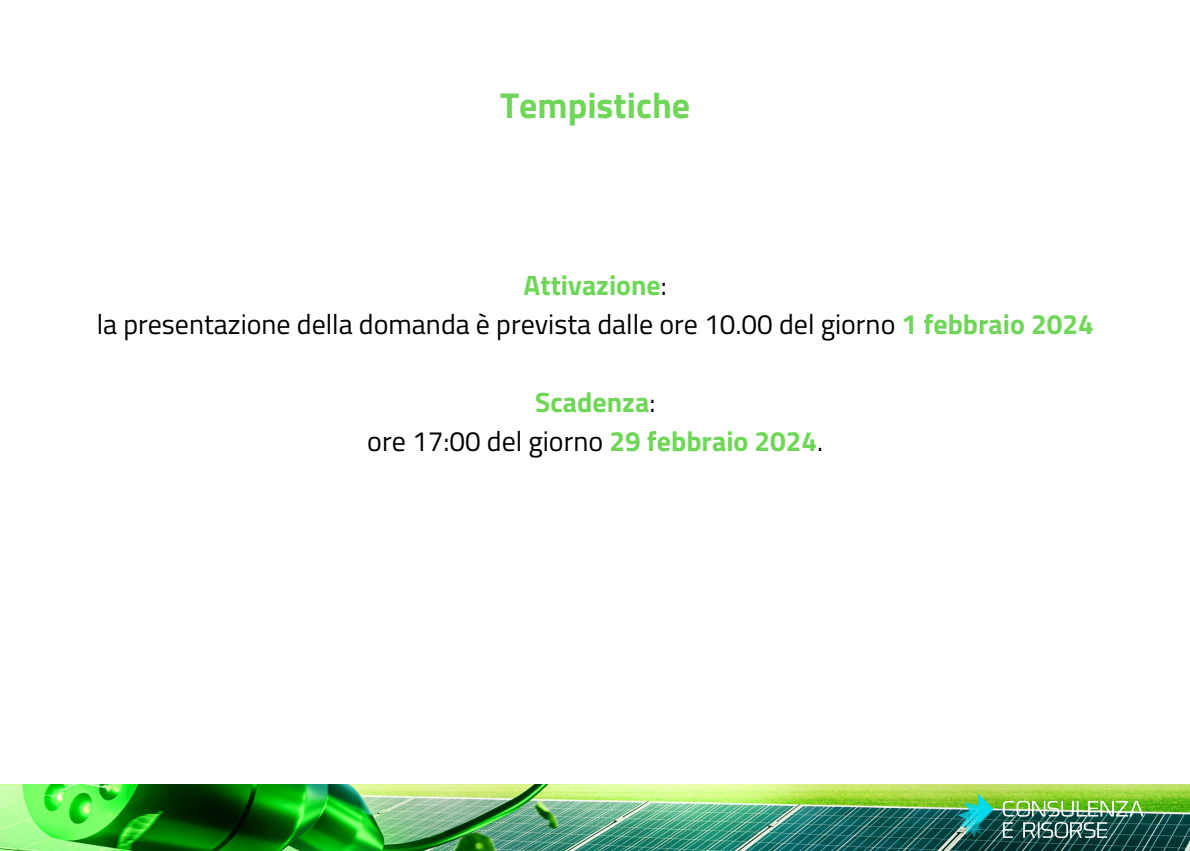
<style>
.page{position:relative;width:1190px;height:851px;background:#fff}
.page>*{position:absolute;margin:0;border:0;box-sizing:border-box;transform-origin:0 0}
.t1{font:700 36px "Titillium Web";color:#70d659}
.t2{font:28px "Titillium Web";color:#000}
.t3{font:700 28px "Titillium Web";color:#70d659}
.s1{font-weight:400;color:#000}
.s2{font-weight:700;color:#70d659}
</style>
<div class="page">
<img style="left:0;top:784px;width:1190px;height:66px">
<img style="left:952px;top:791px;width:196px;height:51px">
<p class="t1" style="left:500px;top:77px;width:192px">Tempistiche</p>
<p class="t3" style="left:524px;top:263px;width:145px">Attivazione<span class="s1">:</span></p>
<p class="t2" style="left:97px;top:302px;width:999px">la presentazione della domanda è prevista dalle ore 10.00 del giorno <span class="s2">1 febbraio 2024</span></p>
<p class="t3" style="left:535px;top:380px;width:122px">Scadenza<span class="s1">:</span></p>
<p class="t2" style="left:367px;top:419px;width:458px">ore 17:00 del giorno <span class="s2">29 febbraio 2024</span>.</p>
</div>
